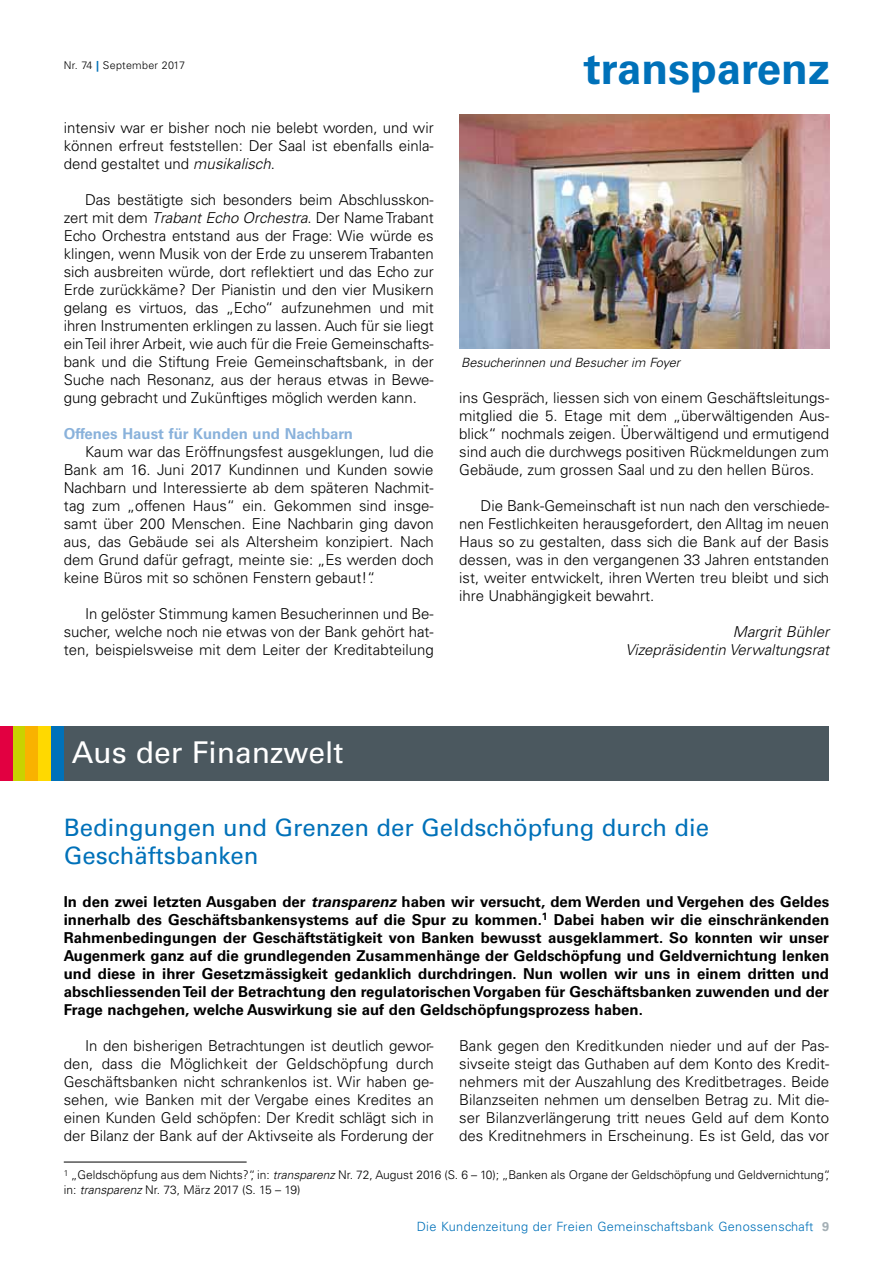
<style>
.page{position:relative;width:893px;height:1263px;background:#fff}
.page>*{position:absolute;margin:0;border:0;box-sizing:border-box;transform-origin:0 0}
.t1{font:700 43.8px "Univers";color:#0071b9}
.t2{font:30px "Univers";color:#fff}
.t3{font:24px/28.8px "Univers";color:#0071b9}
.t4{font:300 15px/18px "Univers";color:#000;text-align:justify}
.t5{font:700 15px/18px "Univers";color:#000;text-align:justify}
.t6{font:italic 300 15px/18px "Univers";color:#000;text-align:right}
.t7{font:700 15px "Univers";color:#8ab2db}
.t8{font:300 12.75px "Univers";letter-spacing:.025em;color:#0071b9}
.t9{font:italic 300 12.75px "Univers";color:#000}
.t10{font:300 12px/15px "Univers";color:#000}
.t11{font:300 10.8px "Univers";letter-spacing:.025em;color:#000}
.s1{font-weight:700;color:#0071b9}
.s2{font-style:italic}
.s3{font-weight:700;color:#a4afb5}
</style>
<div class="page">
<hr style="left:64px;top:1162px;width:183px;height:1px;background:#000">
<img style="left:459px;top:115px;width:370px;height:234px">
<div style="left:64px;top:727px;width:765px;height:54px;background:#4b585f"></div>
<div style="left:0;top:727px;width:13px;height:54px;background:#e20041"></div>
<div style="left:51px;top:727px;width:13px;height:54px;background:#0071b9"></div>
<div style="left:13px;top:727px;width:13px;height:54px;background:#c9d200"></div>
<div style="left:26px;top:727px;width:12px;height:54px;background:#f9b200"></div>
<div style="left:38px;top:727px;width:13px;height:54px;background:#ffd900"></div>
<p class="t11" style="left:64px;top:59px;width:123px">Nr. 74 <span class="s1">|</span> September 2017</p>
<h1 class="t1" style="left:584px;top:43px;width:248px">transparenz</h1>
<p class="t4" style="left:64px;top:118px;width:371px">intensiv war er bisher noch nie belebt worden, und wir können erfreut feststellen: Der Saal ist ebenfalls einla&shy;dend gestaltet und <span class="s2">musikalisch</span>.</p>
<p class="t4" style="left:64px;top:190px;width:371px;text-indent:21px">Das bestätigte sich besonders beim Abschlusskon&shy;zert mit dem <span class="s2">Trabant Echo Orchestra</span>. Der Name Trabant Echo Orchestra entstand aus der Frage: Wie würde es klingen, wenn Musik von der Erde zu unserem Trabanten sich ausbreiten würde, dort reflektiert und das Echo zur Erde zurückkäme? Der Pianistin und den vier Musikern gelang es virtuos, das „Echo“ aufzunehmen und mit ihren Instrumenten erklingen zu lassen. Auch für sie liegt ein Teil ihrer Arbeit, wie auch für die Freie Gemeinschafts&shy;bank und die Stiftung Freie Gemeinschaftsbank, in der Suche nach Resonanz, aus der heraus etwas in Bewe&shy;gung gebracht und Zukünftiges möglich werden kann.</p>
<p class="t7" style="left:64px;top:424px;width:291px">Offenes Haust für Kunden und Nachbarn</p>
<p class="t4" style="left:64px;top:442px;width:371px;text-indent:21px">Kaum war das Eröffnungsfest ausgeklungen, lud die Bank am 16. Juni 2017 Kundinnen und Kunden sowie Nachbarn und Interessierte ab dem späteren Nachmit&shy;tag zum „offenen Haus“ ein. Gekommen sind insge&shy;samt über 200 Menschen. Eine Nachbarin ging davon aus, das Gebäude sei als Altersheim konzipiert. Nach dem Grund dafür gefragt, meinte sie: „Es werden doch keine Büros mit so schönen Fenstern gebaut!“.</p>
<p class="t4" style="left:64px;top:604px;width:371px;text-indent:21px">In gelöster Stimmung kamen Besucherinnen und Be&shy;sucher, welche noch nie etwas von der Bank gehört hat&shy;ten, beispielsweise mit dem Leiter der Kreditabteilung</p>
<p class="t9" style="left:461px;top:354px;width:221px">Besucherinnen und Besucher im Foyer</p>
<p class="t4" style="left:459px;top:388px;width:371px">ins Gespräch, liessen sich von einem Geschäftsleitungs&shy;mitglied die 5. Etage mit dem „überwältigenden Aus&shy;blick“ nochmals zeigen. Überwältigend und ermutigend sind auch die durchwegs positiven Rückmeldungen zum Gebäude, zum grossen Saal und zu den hellen Büros.</p>
<p class="t4" style="left:459px;top:496px;width:371px;text-indent:21px">Die Bank-Gemeinschaft ist nun nach den verschiede&shy;nen Festlichkeiten herausgefordert, den Alltag im neuen Haus so zu gestalten, dass sich die Bank auf der Basis dessen, was in den vergangenen 33 Jahren entstanden ist, weiter entwickelt, ihren Werten treu bleibt und sich ihre Unabhängigkeit bewahrt.</p>
<p class="t6" style="left:626px;top:622px;width:205px">Margrit Bühler<br>Vizepräsidentin Verwaltungsrat</p>
<h2 class="t2" style="left:72px;top:734px;width:273px">Aus der Finanzwelt</h2>
<h3 class="t3" style="left:64px;top:813px;width:647px">Bedingungen und Grenzen der Geldschöpfung durch die<br>Geschäftsbanken</h3>
<p class="t5" style="left:64px;top:892px;width:767px">In den zwei letzten Ausgaben der <span class="s2">transparenz</span> haben wir versucht, dem Werden und Vergehen des Geldes innerhalb des Geschäftsbankensystems auf die Spur zu kommen.<sup>1</sup> Dabei haben wir die einschränkenden Rahmenbedingungen der Geschäftstätigkeit von Banken bewusst ausgeklammert. So konnten wir unser Augenmerk ganz auf die grundlegenden Zusammenhänge der Geldschöpfung und Geldvernichtung lenken und diese in ihrer Gesetzmässigkeit gedanklich durchdringen. Nun wollen wir uns in einem dritten und abschliessenden Teil der Betrachtung den regulatorischen Vorgaben für Geschäftsbanken zuwenden und der Frage nachgehen, welche Auswirkung sie auf den Geldschöpfungsprozess haben.</p>
<p class="t4" style="left:64px;top:1036px;width:371px;text-indent:21px">In den bisherigen Betrachtungen ist deutlich gewor&shy;den, dass die Möglichkeit der Geldschöpfung durch Geschäftsbanken nicht schrankenlos ist. Wir haben ge&shy;sehen, wie Banken mit der Vergabe eines Kredites an einen Kunden Geld schöpfen: Der Kredit schlägt sich in der Bilanz der Bank auf der Aktivseite als Forderung der</p>
<p class="t4" style="left:459px;top:1036px;width:371px">Bank gegen den Kreditkunden nieder und auf der Pas&shy;sivseite steigt das Guthaben auf dem Konto des Kredit&shy;nehmers mit der Auszahlung des Kreditbetrages. Beide Bilanzseiten nehmen um denselben Betrag zu. Mit die&shy;ser Bilanzverlängerung tritt neues Geld auf dem Konto des Kreditnehmers in Erscheinung. Es ist Geld, das vor</p>
<p class="t10" style="left:64px;top:1167px;width:768px"><sup>1</sup> „Geldschöpfung aus dem Nichts?“, in: <span class="s2">transparenz</span> Nr. 72, August 2016 (S. 6 – 10); „Banken als Organe der Geldschöpfung und Geldvernichtung“, in: <span class="s2">transparenz</span> Nr. 73, März 2017 (S. 15 – 19)</p>
<p class="t8" style="left:417px;top:1218px;width:414px">Die Kundenzeitung der Freien Gemeinschaftsbank Genossenschaft <span class="s3">9</span></p>
</div>
